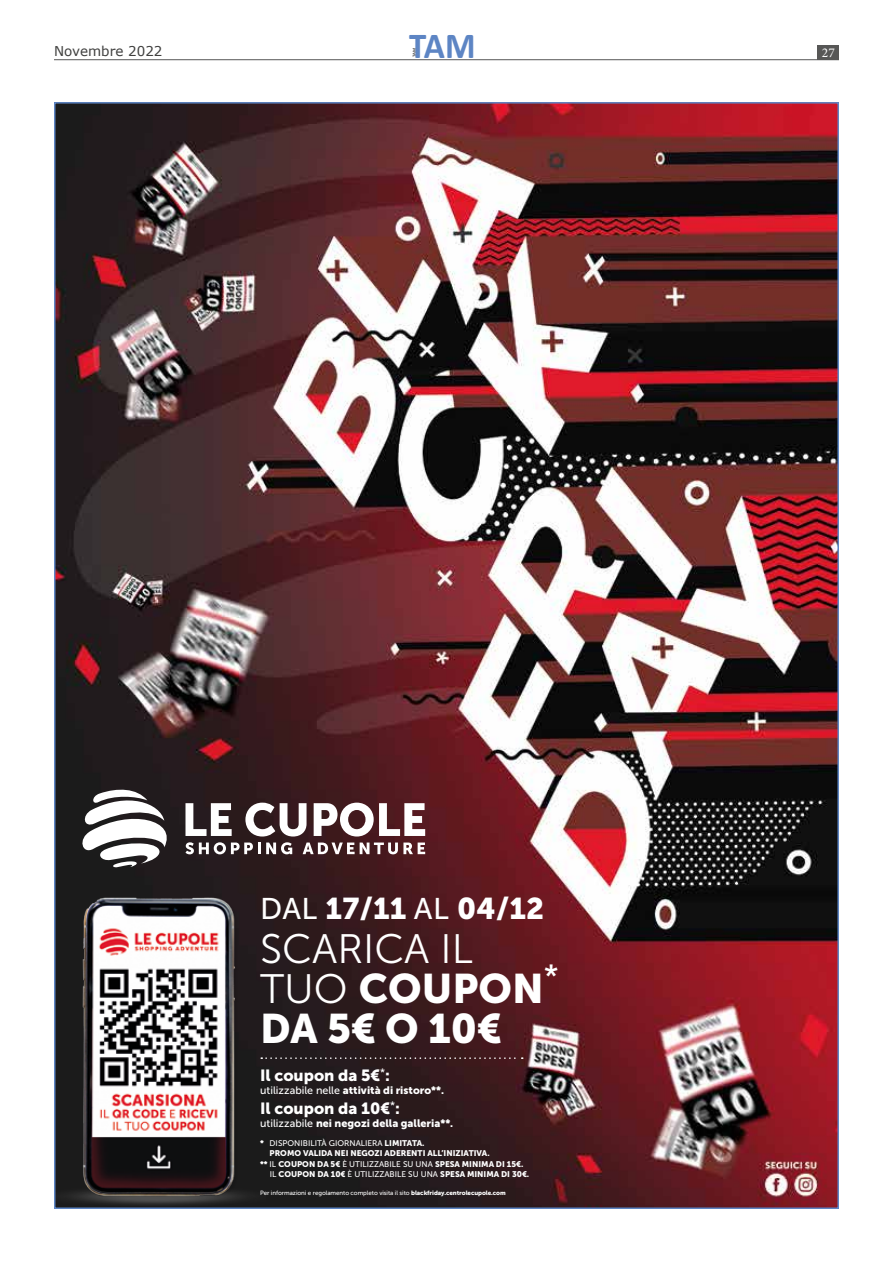
<style>
.page{position:relative;width:893px;height:1263px;background:#fff}
.page>*{position:absolute;margin:0;border:0;box-sizing:border-box;transform-origin:0 0}
.t1{font:41.1px/40.2px "Museo Sans 900";color:#fff}
.t2{font:41.1px "Museo Sans 300";color:#fff}
.t3{font:700 36.9px "Calibri";color:#5d85c4;scale:.95 1}
.t4{font:29.85px "Museo Sans 900";letter-spacing:.01em;color:#fff}
.t5{font:16.05px "Museo Sans 900";color:#fff}
.t6{font:13.5px "Verdana";color:#3f3f3e}
.t7{font:13.5px "Minion Pro";color:#fff}
.t8{font:10.8px "Museo Sans 900";color:#fff}
.t9{font:8.25px "Museo Sans 900";color:#fff}
.t10{font:8.25px "Museo Sans 500";color:#fff}
.t11{font:6.15px "Museo Sans 500";letter-spacing:-.01em;color:#fff}
.t12{font:3.9px "Calibri";color:#000;scale:1.23 1}
.s1{font-family:"Museo Sans 500"}
.s2{font-family:"Museo Sans 300"}
.s3{font-family:"Museo Sans 900"}
</style>
<div class="page">
<hr style="left:54px;top:59px;width:785px;height:1px;background:#575756">
<div style="left:818px;top:46px;width:21px;height:14px;background:#575756"></div>
<img style="left:57px;top:105px;width:779px;height:1101px">
<svg style="left:185px;top:803px;width:47px;height:33px"></svg>
<svg style="left:245px;top:803px;width:62px;height:33px"></svg>
<svg style="left:314px;top:803px;width:111px;height:33px"></svg>
<svg style="left:185px;top:842px;width:75px;height:12px"></svg>
<svg style="left:266px;top:842px;width:26px;height:12px"></svg>
<svg style="left:303px;top:842px;width:122px;height:12px"></svg>
<svg style="left:77px;top:787px;width:101px;height:81px"></svg>
<img style="left:57px;top:880px;width:209px;height:326px">
<svg style="left:261px;top:1057px;width:262px;height:2px"></svg>
<h3 class="t6" style="left:54px;top:42px;width:110px">Novembre 2022</h3>
<h2 class="t3" style="left:409px;top:20px;width:71px">TAM</h2>
<p class="t12" style="left:412px;top:57px;width:9px;rotate:-90deg">TAM</p>
<h3 class="t7" style="left:822px;top:44px;width:14px">27</h3>
<h3 class="t4" style="left:260px;top:892px;width:286px"><span class="s1">DAL</span> 17/11 <span class="s1">AL</span> 04/12</h3>
<h1 class="t2" style="left:260px;top:926px;width:214px">SCARICA IL</h1>
<h1 class="t1" style="left:260px;top:968px;width:300px"><span class="s2">TUO</span> COUPON<sup>*<br></sup>DA 5€ O 10€</h1>
<h3 class="t5" style="left:260px;top:1066px;width:131px">Il coupon da 5€<sup>*</sup>:</h3>
<h3 class="t8" style="left:260px;top:1084px;width:186px"><span class="s1">utilizzabile nelle</span> attività di ristoro**.</h3>
<h3 class="t5" style="left:260px;top:1099px;width:141px">Il coupon da 10€<sup>*</sup>:</h3>
<h3 class="t8" style="left:260px;top:1117px;width:195px"><span class="s1">utilizzabile</span> nei negozi della galleria**.</h3>
<p class="t10" style="left:260px;top:1139px;width:166px"><span class="s3">*</span> DISPONIBILITÀ GIORNALIERA <span class="s3">LIMITATA.</span></p>
<p class="t9" style="left:269px;top:1149px;width:222px">PROMO VALIDA NEI NEGOZI ADERENTI ALL’INIZIATIVA.</p>
<p class="t9" style="left:260px;top:1159px;width:265px">** <span class="s1">IL</span> COUPON DA 5€ <span class="s1">È UTILIZZABILE SU UNA</span> SPESA MINIMA DI 15€.</p>
<p class="t9" style="left:270px;top:1170px;width:261px"><span class="s1">IL</span> COUPON DA 10€ <span class="s1">È UTILIZZABILE SU UNA</span> SPESA MINIMA DI 30€.</p>
<p class="t11" style="left:260px;top:1190px;width:247px">Per informazioni e regolamento completo visita il sito <span class="s3">blackfriday.centrolecupole.com</span></p>
</div>
